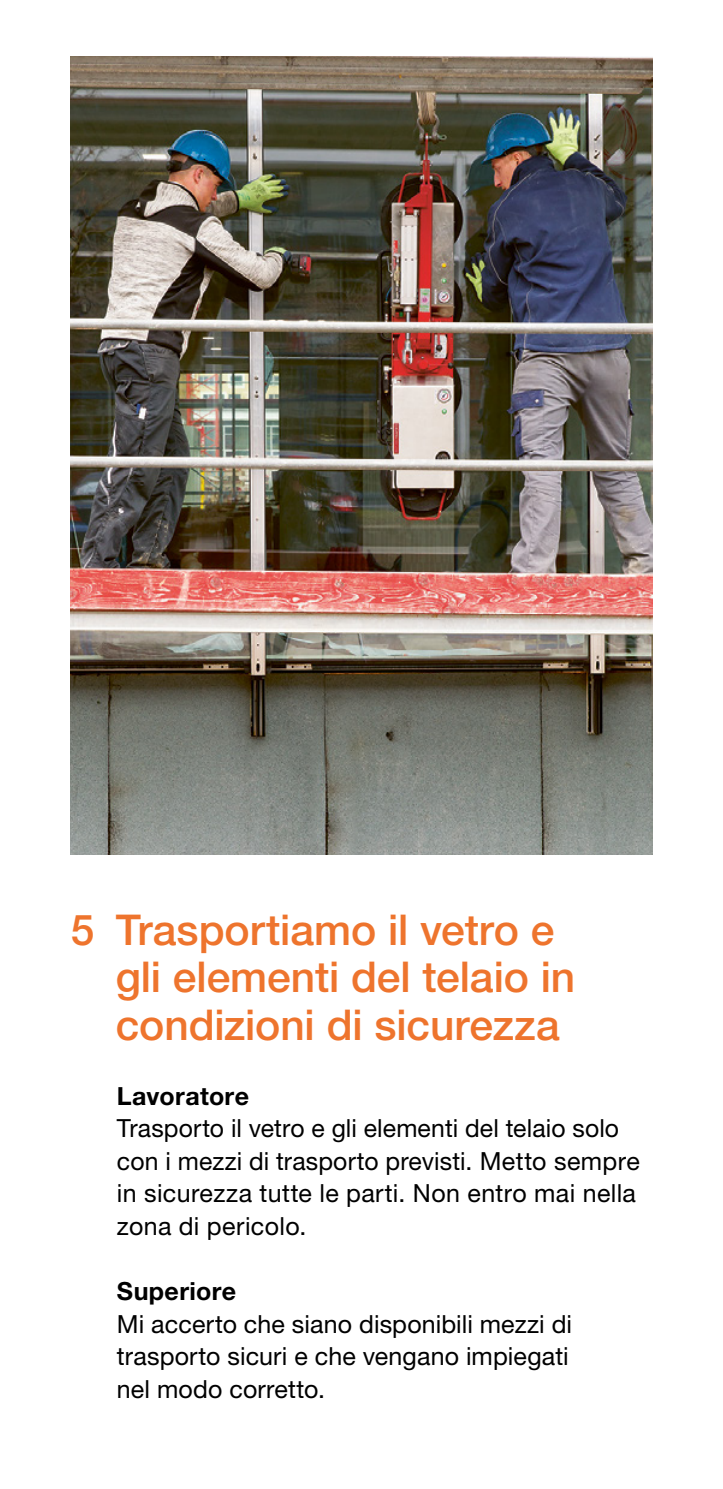
<style>
.page{position:relative;width:723px;height:1489px;background:#fff}
.page>*{position:absolute;margin:0;border:0;box-sizing:border-box;transform-origin:0 0}
.t1{font:500 42.5px/47.5px "Helvetica Neue LT Std";color:#ee742d}
.t2{font:25px/32.5px "Helvetica Neue LT Std";letter-spacing:.005em;color:#000}
.t3{font:700 25px "Helvetica Neue LT Std";letter-spacing:.015em;color:#000}
</style>
<div class="page">
<img style="left:71px;top:57px;width:581px;height:797px">
<h1 class="t1" style="left:116px;top:905px;width:461px;text-indent:-45px">5 Trasportiamo il vetro e gli elementi del telaio in condizioni di sicurezza</h1>
<p class="t3" style="left:117px;top:1080px;width:134px">Lavoratore</p>
<p class="t2" style="left:117px;top:1111px;width:524px">Trasporto il vetro e gli elementi del telaio solo con i mezzi di trasporto previsti. Metto sempre in sicurezza tutte le parti. Non entro mai nella zona di pericolo.</p>
<p class="t3" style="left:117px;top:1275px;width:121px">Superiore</p>
<p class="t2" style="left:117px;top:1306px;width:457px">Mi accerto che siano disponibili mezzi di trasporto sicuri e che vengano impiegati nel modo corretto.</p>
</div>
